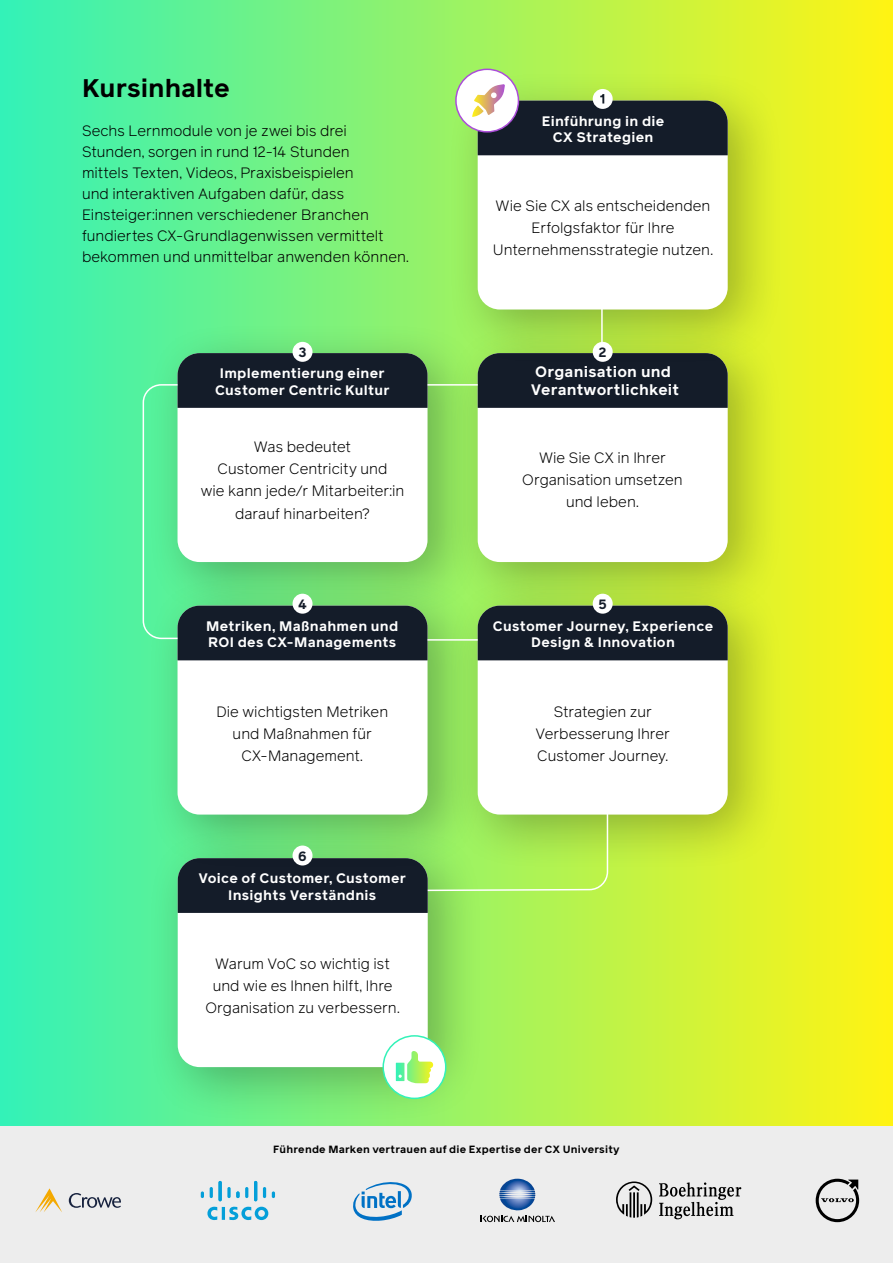
<style>
.page{position:relative;width:893px;height:1263px;background:#fff}
.page>*{position:absolute;margin:0;border:0;box-sizing:border-box;transform-origin:0 0}
.t1{font:700 25.5px "Reader";color:#000}
.t2{font:700 15.15px/18.1px "Reader";letter-spacing:.015em;color:#fff}
.t3{font:300 15px/22px "Reader";color:#000;text-align:center}
.t4{font:700 13.8px/16.5px "Reader";letter-spacing:.02em;color:#fff;text-align:center}
.t5{font:700 13.5px "Reader";color:#141c29}
.t6{font:700 10.5px "Reader";letter-spacing:.02em;color:#000}
</style>
<div class="page">
<div style="left:0;top:0;width:893px;height:1146px;background:linear-gradient(to right,#33f2b9,#fff314)"></div>
<div style="left:146px;top:321px;width:339px;height:298px;background:#000;opacity:.27"></div>
<div style="left:146px;top:826px;width:339px;height:298px;background:#000;opacity:.27"></div>
<div style="left:178px;top:858px;width:250px;height:209px;background:#fff;border-radius:22px"></div>
<div style="left:146px;top:574px;width:339px;height:297px;background:#000;opacity:.27"></div>
<div style="left:178px;top:606px;width:249px;height:208px;background:#fff;border-radius:22px"></div>
<div style="left:383px;top:1036px;width:63px;height:62px;background:#fff;border-radius:50%"></div>
<div style="left:382px;top:1035px;width:64px;height:64px;border:2px solid #33f2b8;border-radius:50%"></div>
<svg style="left:396px;top:1051px;width:37px;height:32px"></svg>
<div style="left:446px;top:321px;width:339px;height:298px;background:#000;opacity:.27"></div>
<div style="left:478px;top:353px;width:250px;height:209px;background:#fff;border-radius:22px"></div>
<div style="left:478px;top:366px;width:250px;height:42px;background:#141c29"></div>
<div style="left:446px;top:574px;width:339px;height:297px;background:#000;opacity:.27"></div>
<div style="left:478px;top:606px;width:250px;height:208px;background:#fff;border-radius:22px"></div>
<div style="left:478px;top:606px;width:250px;height:54px;background:#141c29"></div>
<div style="left:446px;top:69px;width:339px;height:297px;background:#000;opacity:.27"></div>
<div style="left:478px;top:101px;width:250px;height:208px;background:#fff;border-radius:22px"></div>
<div style="left:456px;top:69px;width:62px;height:63px;background:#fff;border-radius:50%"></div>
<div style="left:455px;top:69px;width:64px;height:64px;border:2px solid #ab4dd9;border-radius:50%"></div>
<svg style="left:142px;top:353px;width:286px;height:307px"></svg>
<hr style="left:428px;top:384px;width:50px;height:2px;background:#fff">
<hr style="left:428px;top:639px;width:50px;height:2px;background:#fff">
<svg style="left:178px;top:809px;width:431px;height:104px;background:#6ea858"></svg>
<div style="left:293px;top:342px;width:19px;height:20px;background:#fff;border-radius:50%"></div>
<div style="left:293px;top:845px;width:19px;height:20px;background:#fff;border-radius:50%"></div>
<div style="left:293px;top:594px;width:19px;height:20px;background:#fff;border-radius:50%"></div>
<hr style="left:601px;top:303px;width:2px;height:50px;background:#fff">
<div style="left:593px;top:594px;width:20px;height:20px;background:#fff;border-radius:50%"></div>
<div style="left:593px;top:342px;width:20px;height:20px;background:#fff;border-radius:50%"></div>
<svg style="left:472px;top:84px;width:256px;height:71px;background:#515e46"></svg>
<div style="left:0;top:1127px;width:893px;height:136px;background:#ededed"></div>
<svg style="left:816px;top:1179px;width:43px;height:43px"></svg>
<svg style="left:616px;top:1181px;width:125px;height:38px"></svg>
<svg style="left:207px;top:1207px;width:61px;height:13px"></svg>
<svg style="left:210px;top:1187px;width:3px;height:11px"></svg>
<svg style="left:201px;top:1191px;width:3px;height:7px"></svg>
<hr style="left:219px;top:1181px;width:3px;height:20px;background:#049fd9;border-radius:2px">
<svg style="left:227px;top:1187px;width:4px;height:11px"></svg>
<svg style="left:263px;top:1187px;width:3px;height:11px"></svg>
<svg style="left:272px;top:1191px;width:3px;height:7px"></svg>
<hr style="left:254px;top:1181px;width:3px;height:20px;background:#049fd9;border-radius:2px">
<svg style="left:236px;top:1187px;width:12px;height:11px"></svg>
<svg style="left:69px;top:1193px;width:52px;height:15px"></svg>
<svg style="left:35px;top:1188px;width:27px;height:24px"></svg>
<svg style="left:353px;top:1182px;width:59px;height:39px"></svg>
<svg style="left:481px;top:1179px;width:74px;height:43px"></svg>
<h1 class="t1" style="left:82px;top:70px;width:149px">Kursinhalte</h1>
<p class="t3" style="left:82px;top:120px;width:328px;line-height:21px;text-align:left">Sechs Lernmodule von je zwei bis drei Stunden, sorgen in rund 12-14 Stunden<br>mittels Texten, Videos, Praxisbeispielen<br>und interaktiven Aufgaben dafür, dass Einsteiger:innen verschiedener Branchen fundiertes CX-Grundlagenwissen vermittelt bekommen und unmittelbar anwenden können.</p>
<p class="t5" style="left:298px;top:343px;width:10px">3</p>
<p class="t4" style="left:215px;top:365px;width:176px">Implementierung einer<br>Customer Centric Kultur</p>
<p class="t3" style="left:201px;top:436px;width:205px">Was bedeutet<br>Customer Centricity und<br>wie kann jede/r Mitarbeiter:in darauf hinarbeiten?</p>
<p class="t4" style="left:542px;top:112px;width:124px">Einführung in die<br>CX Strategien</p>
<p class="t3" style="left:493px;top:194px;width:222px">Wie Sie CX als entscheidenden<br>Erfolgsfaktor für Ihre<br>Unternehmensstrategie nutzen.</p>
<p class="t5" style="left:599px;top:343px;width:10px">2</p>
<p class="t2" style="left:531px;top:362px;width:150px">Organisation und<br>Verantwortlichkeit</p>
<p class="t3" style="left:522px;top:447px;width:162px">Wie Sie CX in Ihrer<br>Organisation umsetzen und leben.</p>
<p class="t5" style="left:298px;top:595px;width:10px">4</p>
<p class="t5" style="left:598px;top:595px;width:10px">5</p>
<p class="t4" style="left:206px;top:617px;width:194px;text-align:left">Metriken, Maßnahmen und<br>ROI des CX-Managements</p>
<p class="t3" style="left:216px;top:700px;width:173px">Die wichtigsten Metriken und Maßnahmen für<br>CX-Management.</p>
<p class="t5" style="left:298px;top:846px;width:10px">6</p>
<p class="t4" style="left:199px;top:870px;width:209px">Voice of Customer, Customer<br>Insights Verständnis</p>
<p class="t3" style="left:205px;top:952px;width:196px">Warum VoC so wichtig ist und wie es Ihnen hilft, Ihre<br>Organisation zu verbessern.</p>
<p class="t4" style="left:493px;top:617px;width:222px">Customer Journey, Experience<br>Design &amp; Innovation</p>
<p class="t3" style="left:536px;top:700px;width:136px">Strategien zur<br>Verbesserung Ihrer<br>Customer Journey.</p>
<p class="t6" style="left:273px;top:1142px;width:348px">Führende Marken vertrauen auf die Expertise der CX University</p>
</div>
